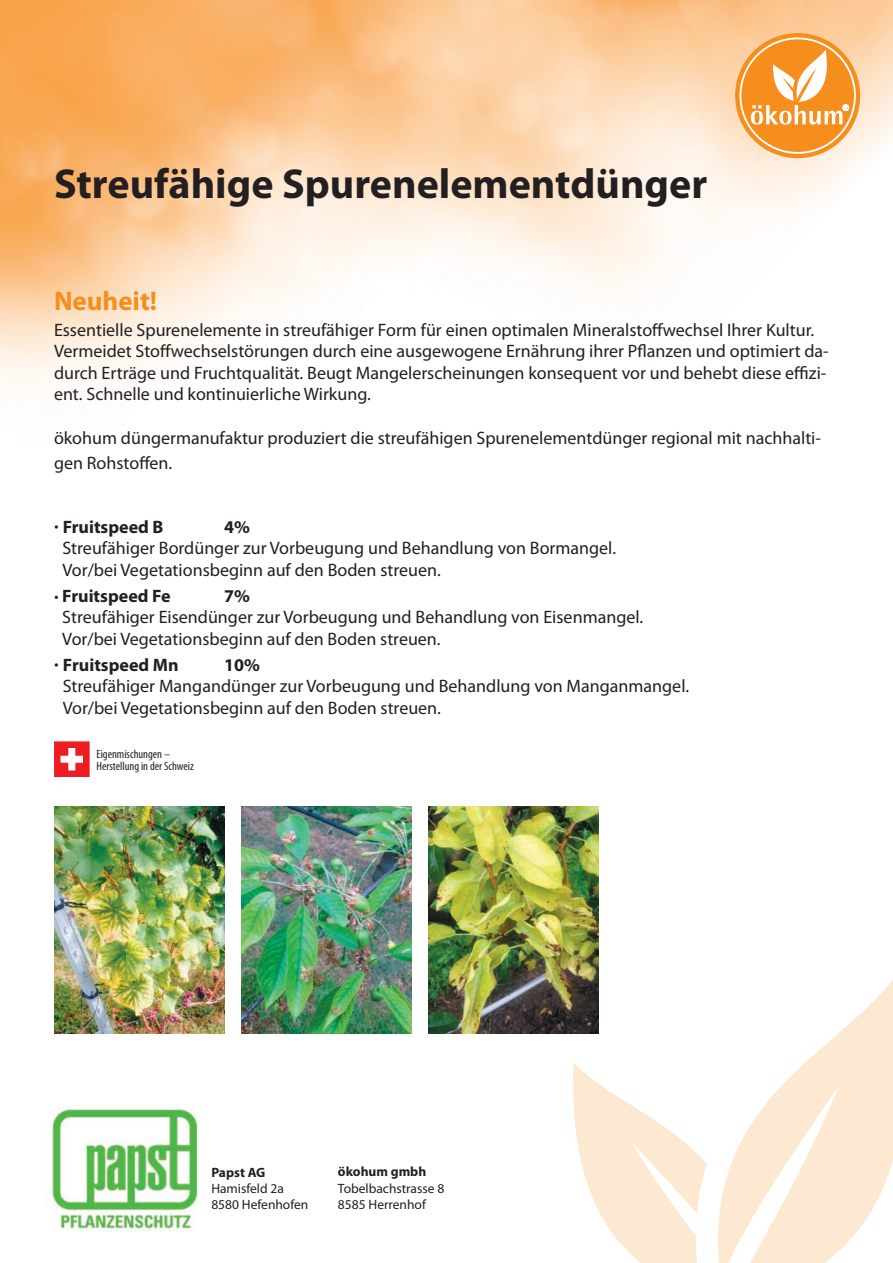
<style>
.page{position:relative;width:893px;height:1263px;background:#fff}
.page>*{position:absolute;margin:0;border:0;box-sizing:border-box;transform-origin:0 0}
.t1{font:700 42px "Myriad Pro";color:#231f20}
.t2{font:700 27px "Myriad Pro";color:#f68e1e}
.t3{font:18px/21.6px "Myriad Pro";color:#231f20}
.t4{font:700 18px "Myriad Pro";color:#231f20}
.t5{font:13.5px "Myriad Pro";color:#231f20}
.t6{font:700 13.5px "Myriad Pro";color:#231f20}
.t7{font:condensed 12px/12px "Myriad Pro";color:#231f20}
.s1{font-weight:700}
</style>
<div class="page">
<img style="left:0;top:0;width:893px;height:382px">
<svg style="left:718px;top:979px;width:175px;height:284px;fill:#fde8d2"></svg>
<svg style="left:573px;top:1063px;width:134px;height:200px"></svg>
<div style="left:735px;top:33px;width:125px;height:125px;background:#f68e1e;border-radius:50%"></div>
<div style="left:739px;top:37px;width:117px;height:117px;border:2px solid #fff;border-radius:50%"></div>
<svg style="left:751px;top:50px;width:98px;height:75px"></svg>
<svg style="left:54px;top:741px;width:36px;height:36px"></svg>
<img style="left:50px;top:1107px;width:148px;height:125px">
<img style="left:54px;top:806px;width:170px;height:227px">
<img style="left:428px;top:806px;width:170px;height:227px">
<img style="left:241px;top:806px;width:170px;height:227px">
<p class="t1" style="left:54px;top:157px;width:655px">Streufähige Spurenelementdünger</p>
<p class="t2" style="left:54px;top:283px;width:105px">Neuheit!</p>
<p class="t3" style="left:54px;top:318px;width:776px">Essentielle Spurenelemente in streufähiger Form für einen optimalen Mineralstoffwechsel Ihrer Kultur.<br>Vermeidet Stoffwechselstörungen durch eine ausgewogene Ernährung ihrer Pflanzen und optimiert da&shy;durch Erträge und Fruchtqualität. Beugt Mangelerscheinungen konsequent vor und behebt diese effizi&shy;ent. Schnelle und kontinuierliche Wirkung.</p>
<p class="t3" style="left:54px;top:425px;width:768px;line-height:25.2px">ökohum düngermanufaktur produziert die streufähigen Spurenelementdünger regional mit nachhalti&shy;gen Rohstoffen.</p>
<p class="t4" style="left:54px;top:515px;width:111px">· Fruitspeed B</p>
<p class="t3" style="left:62px;top:515px;width:555px;text-indent:162px"><span class="s1">4%<br></span>Streufähiger Bordünger zur Vorbeugung und Behandlung von Bormangel.<br>Vor/bei Vegetationsbeginn auf den Boden streuen.</p>
<p class="t4" style="left:54px;top:584px;width:118px">· Fruitspeed Fe</p>
<p class="t3" style="left:62px;top:584px;width:582px;text-indent:162px"><span class="s1">7%<br></span>Streufähiger Eisendünger zur Vorbeugung und Behandlung von Eisenmangel.<br>Vor/bei Vegetationsbeginn auf den Boden streuen.</p>
<p class="t4" style="left:54px;top:653px;width:126px">· Fruitspeed Mn</p>
<p class="t3" style="left:63px;top:653px;width:628px;text-indent:161px"><span class="s1">10%<br></span>Streufähiger Mangandünger zur Vorbeugung und Behandlung von Manganmangel.<br>Vor/bei Vegetationsbeginn auf den Boden streuen.</p>
<p class="t7" style="left:97px;top:747px;width:99px">Eigenmischungen –<br>Herstellung in der Schweiz</p>
<p class="t6" style="left:211px;top:1163px;width:56px">Papst AG</p>
<p class="t5" style="left:211px;top:1180px;width:74px">Hamisfeld 2a</p>
<p class="t5" style="left:211px;top:1196px;width:99px">8580 Hefenhofen</p>
<p class="t6" style="left:338px;top:1163px;width:90px">ökohum gmbh</p>
<p class="t5" style="left:338px;top:1179px;width:108px">Tobelbachstrasse 8</p>
<p class="t5" style="left:338px;top:1196px;width:89px">8585 Herrenhof</p>
</div>
